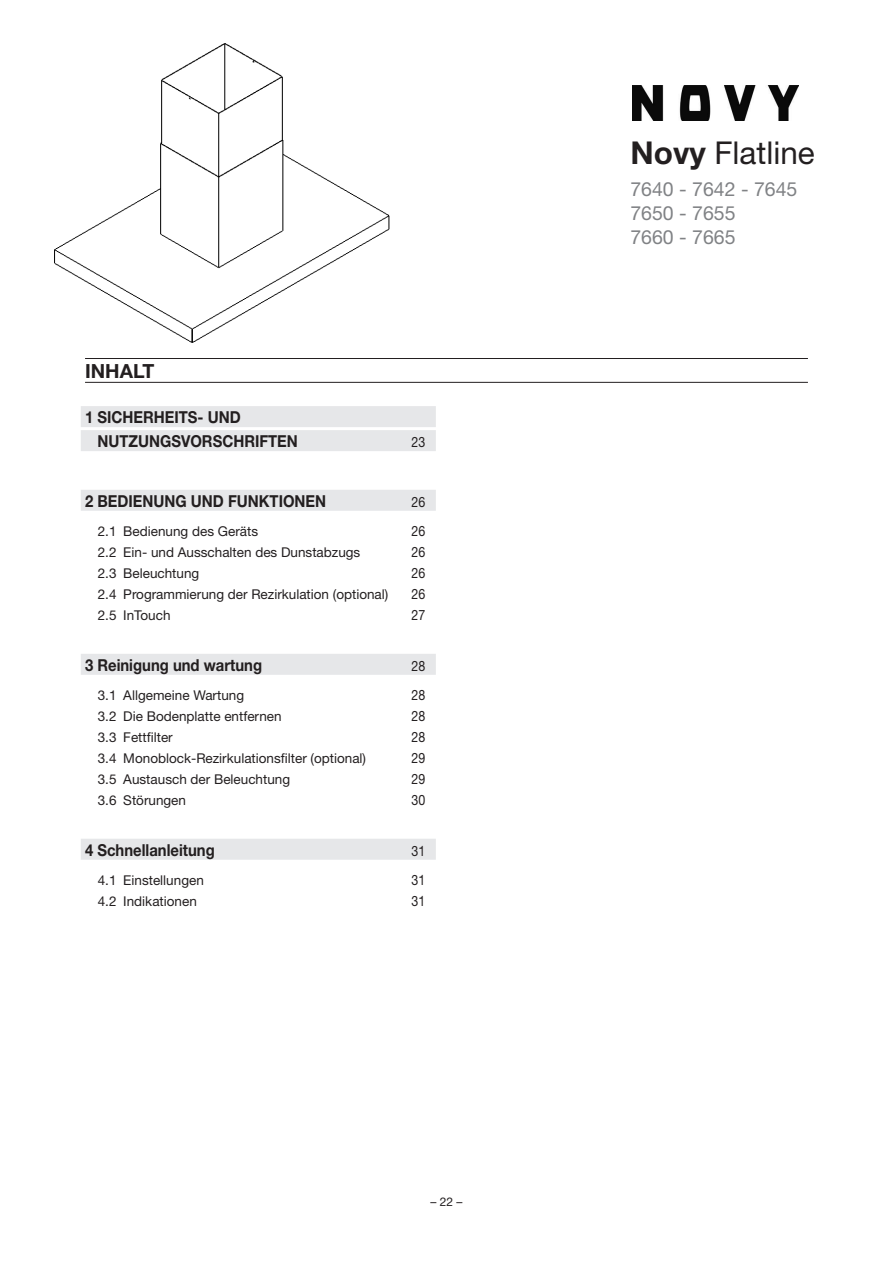
<style>
.page{position:relative;width:893px;height:1263px;background:#fff}
.page>*{position:absolute;margin:0;border:0;box-sizing:border-box;transform-origin:0 0}
.t1{font:31.5px "Helvetica Neue LT Std";color:#231f20}
.t2{font:19.5px/24px "Helvetica Neue LT Std";color:#808285}
.t3{font:700 19.5px "Helvetica Neue LT Std";color:#231f20}
.t4{font:700 16.5px/24px "Helvetica Neue LT Std";color:#231f20;scale:.9 1}
.t5{font:14.25px "Helvetica Neue LT Std";color:#231f20;scale:.87 1}
.t6{font:13.5px "Helvetica Neue LT Std";color:#231f20}
.t7{font:12px "Helvetica Neue LT Std";color:#231f20}
.s1{font-weight:700}
</style>
<div class="page">
<hr style="left:85px;top:358px;width:723px;height:1px;background:#231f20">
<hr style="left:85px;top:382px;width:723px;height:1px;background:#231f20">
<div style="left:81px;top:406px;width:355px;height:21px;background:#e6e7e9"></div>
<div style="left:81px;top:430px;width:355px;height:21px;background:#e6e7e9"></div>
<div style="left:81px;top:490px;width:355px;height:21px;background:#e6e7e9"></div>
<div style="left:81px;top:654px;width:355px;height:21px;background:#e6e7e9"></div>
<div style="left:81px;top:839px;width:355px;height:21px;background:#e6e7e9"></div>
<img style="left:632px;top:86px;width:166px;height:34px">
<img style="left:54px;top:43px;width:336px;height:300px">
<h2 class="t3" style="left:85px;top:359px;width:71px">INHALT</h2>
<p class="t4" style="left:97px;top:405px;width:224px;text-indent:-12px">1 SICHERHEITS- UND<br>NUTZUNGSVORSCHRIFTEN</p>
<p class="t5" style="left:411px;top:434px;width:17px">23</p>
<p class="t4" style="left:85px;top:488px;width:269px">2 BEDIENUNG UND FUNKTIONEN</p>
<p class="t5" style="left:411px;top:493px;width:17px">26</p>
<p class="t6" style="left:98px;top:523px;width:162px">2.1 Bedienung des Geräts</p>
<p class="t5" style="left:411px;top:523px;width:17px">26</p>
<p class="t6" style="left:98px;top:544px;width:264px">2.2 Ein- und Ausschalten des Dunstabzugs</p>
<p class="t5" style="left:411px;top:543px;width:17px">26</p>
<p class="t6" style="left:98px;top:565px;width:103px">2.3 Beleuchtung</p>
<p class="t5" style="left:411px;top:564px;width:17px">26</p>
<p class="t6" style="left:98px;top:586px;width:292px">2.4 Programmierung der Rezirkulation (optional)</p>
<p class="t5" style="left:411px;top:585px;width:17px">26</p>
<p class="t6" style="left:98px;top:607px;width:74px">2.5 InTouch</p>
<p class="t5" style="left:411px;top:606px;width:17px">27</p>
<p class="t4" style="left:85px;top:652px;width:198px">3 Reinigung und wartung</p>
<p class="t5" style="left:411px;top:657px;width:17px">28</p>
<p class="t6" style="left:98px;top:687px;width:148px">3.1 Allgemeine Wartung</p>
<p class="t5" style="left:411px;top:687px;width:17px">28</p>
<p class="t6" style="left:98px;top:708px;width:185px">3.2 Die Bodenplatte entfernen</p>
<p class="t5" style="left:411px;top:707px;width:17px">28</p>
<p class="t6" style="left:98px;top:729px;width:77px">3.3 Fettfilter</p>
<p class="t5" style="left:411px;top:728px;width:17px">28</p>
<p class="t6" style="left:98px;top:750px;width:270px">3.4 Monoblock-Rezirkulationsfilter (optional)</p>
<p class="t5" style="left:411px;top:749px;width:17px">29</p>
<p class="t6" style="left:98px;top:771px;width:194px">3.5 Austausch der Beleuchtung</p>
<p class="t5" style="left:411px;top:770px;width:17px">29</p>
<p class="t6" style="left:98px;top:792px;width:90px">3.6 Störungen</p>
<p class="t5" style="left:411px;top:791px;width:17px">30</p>
<p class="t4" style="left:85px;top:837px;width:146px">4 Schnellanleitung</p>
<p class="t5" style="left:411px;top:842px;width:17px">31</p>
<p class="t6" style="left:98px;top:872px;width:108px">4.1 Einstellungen</p>
<p class="t5" style="left:411px;top:871px;width:17px">31</p>
<p class="t6" style="left:98px;top:893px;width:101px">4.2 Indikationen</p>
<p class="t5" style="left:411px;top:892px;width:17px">31</p>
<p class="t7" style="left:430px;top:1194px;width:34px">– 22 –</p>
<h1 class="t1" style="left:630px;top:134px;width:186px"><span class="s1">Novy</span> Flatline</h1>
<h2 class="t2" style="left:630px;top:177px;width:168px">7640 - 7642 - 7645<br>7650 - 7655<br>7660 - 7665</h2>
</div>
